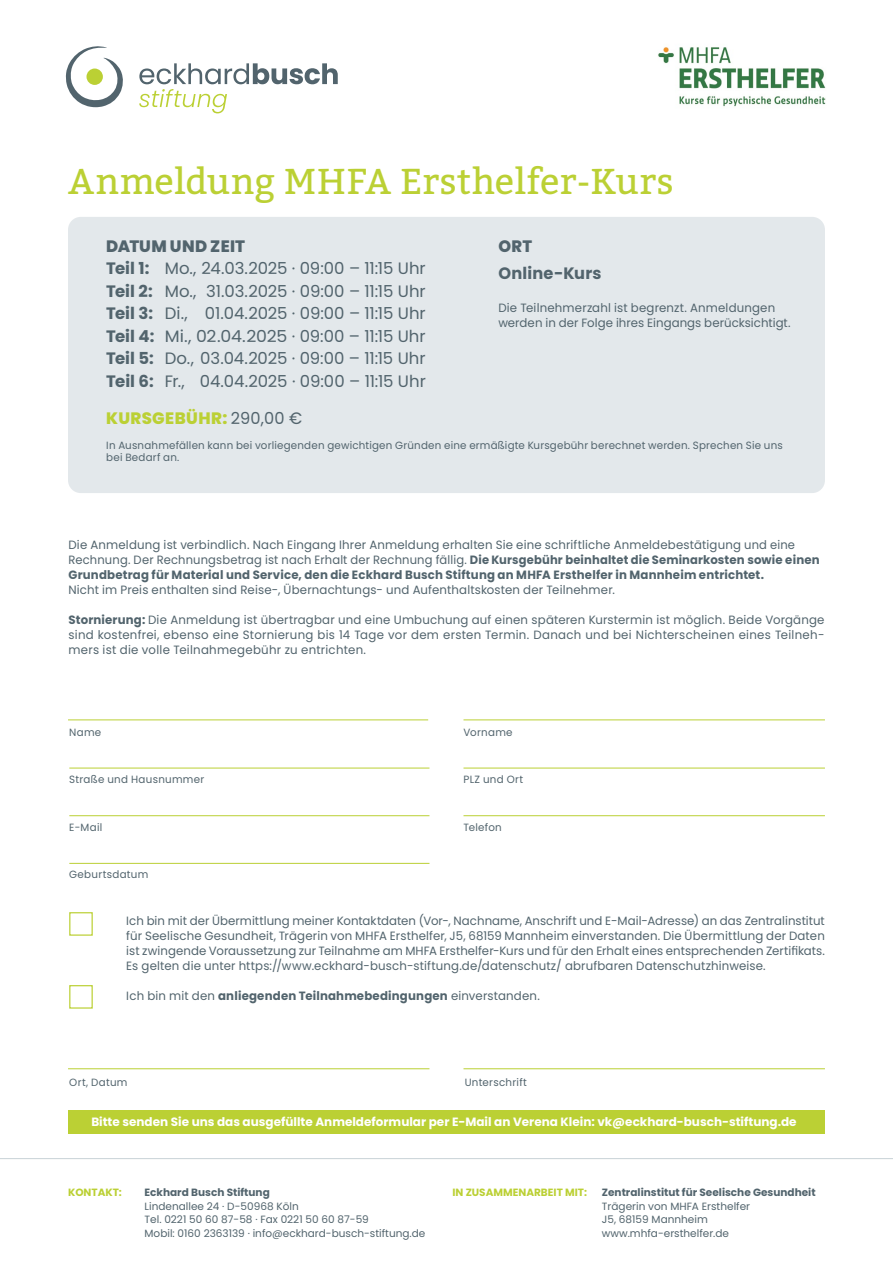
<style>
.page{position:relative;width:893px;height:1263px;background:#fff}
.page>*{position:absolute;margin:0;border:0;box-sizing:border-box;transform-origin:0 0}
.t1{font:36px "Bitter";letter-spacing:.005em;color:#bbd034}
.t2{font:16.5px/22.5px "Poppins";letter-spacing:-.01em;color:#52646d}
.t3{font:800 16.5px "Poppins";letter-spacing:.03em;color:#bbd034}
.t4{font:700 16.5px "Poppins";letter-spacing:.01em;color:#52646d}
.t5{font:800 16.5px "Poppins";color:#52646d}
.t6{font:12px/15px "Poppins";letter-spacing:.015em;color:#52646d}
.t7{font:700 12px "Poppins";color:#fff}
.t8{font:700 12px "Poppins";letter-spacing:.015em;color:#52646d}
.t9{font:10.5px/13.5px "Poppins";letter-spacing:.015em;color:#52646d}
.t10{font:700 10.5px "Poppins";color:#52646d}
.t11{font:700 10.5px "Poppins";color:#bbd034}
.t12{font:10.5px "Poppins";letter-spacing:.035em;color:#52646d}
.s1{font-weight:800}
.s2{font-weight:700}
.s3{font-weight:400;color:#52646d}
.s4{font-weight:400}
</style>
<div class="page">
<div style="left:68px;top:217px;width:757px;height:276px;background:#e3e8eb;border-radius:13px"></div>
<hr style="left:68px;top:719px;width:360px;height:1px;background:#bbd034">
<hr style="left:69px;top:768px;width:360px;height:1px;background:#bbd034">
<hr style="left:69px;top:815px;width:360px;height:1px;background:#bbd034">
<hr style="left:69px;top:863px;width:360px;height:1px;background:#bbd034">
<hr style="left:463px;top:719px;width:362px;height:1px;background:#bbd034">
<hr style="left:463px;top:768px;width:362px;height:1px;background:#bbd034">
<hr style="left:463px;top:815px;width:362px;height:1px;background:#bbd034">
<div style="left:69px;top:912px;width:24px;height:24px;border:1px solid #bbd034"></div>
<div style="left:69px;top:985px;width:24px;height:24px;border:1px solid #bbd034"></div>
<hr style="left:68px;top:1068px;width:361px;height:1px;background:#bbd034">
<hr style="left:463px;top:1068px;width:362px;height:1px;background:#bbd034">
<img style="left:658px;top:47px;width:168px;height:60px">
<svg style="left:139px;top:63px;width:199px;height:50px"></svg>
<svg style="left:66px;top:46px;width:57px;height:61px"></svg>
<hr style="left:0;top:1158px;width:893px;height:1px;background:#c8d2d7">
<div style="left:68px;top:1110px;width:756px;height:23px;background:#bbd034"></div>
<h1 class="t1" style="left:68px;top:158px;width:607px">Anmeldung MHFA Ersthelfer-Kurs</h1>
<h2 class="t5" style="left:498px;top:237px;width:35px">ORT</h2>
<h2 class="t4" style="left:498px;top:264px;width:105px">Online-Kurs</h2>
<p class="t6" style="left:498px;top:300px;width:294px">Die Teilnehmerzahl ist begrenzt. Anmeldungen werden in der Folge ihres Eingangs berücksichtigt.</p>
<p class="t2" style="left:106px;top:235px;width:321px"><span class="s1">DATUM UND ZEIT<br></span><span class="s2">Teil 1:</span> Mo., 24.03.2025 · 09:00 – 11:15 Uhr <span class="s2">Teil 2:</span> Mo., 31.03.2025 · 09:00 – 11:15 Uhr <span class="s2">Teil 3:</span> Di., 01.04.2025 · 09:00 – 11:15 Uhr <span class="s2">Teil 4:</span> Mi., 02.04.2025 · 09:00 – 11:15 Uhr <span class="s2">Teil 5:</span> Do., 03.04.2025 · 09:00 – 11:15 Uhr <span class="s2">Teil 6:</span> Fr., 04.04.2025 · 09:00 – 11:15 Uhr</p>
<h2 class="t3" style="left:106px;top:409px;width:198px">KURSGEBÜHR: <span class="s3">290,00 €</span></h2>
<p class="t9" style="left:106px;top:439px;width:678px;line-height:12px">In Ausnahmefällen kann bei vorliegenden gewichtigen Gründen eine ermäßigte Kursgebühr berechnet werden. Sprechen Sie uns bei Bedarf an.</p>
<p class="t6" style="left:68px;top:538px;width:753px">Die Anmeldung ist verbindlich. Nach Eingang Ihrer Anmeldung erhalten Sie eine schriftliche Anmeldebestätigung und eine<br>Rechnung. Der Rechnungsbetrag ist nach Erhalt der Rechnung fällig. <span class="s2">Die Kursgebühr beinhaltet die Seminarkosten sowie einen<br>Grundbetrag für Material und Service, den die Eckhard Busch Stiftung an MHFA Ersthelfer in Mannheim entrichtet.</span></p>
<p class="t6" style="left:68px;top:583px;width:548px">Nicht im Preis enthalten sind Reise-, Übernachtungs- und Aufenthaltskosten der Teilnehmer.</p>
<p class="t6" style="left:68px;top:613px;width:758px;text-align:justify"><span class="s2">Stornierung:</span> Die Anmeldung ist übertragbar und eine Umbuchung auf einen späteren Kurstermin ist möglich. Beide Vorgänge sind kostenfrei, ebenso eine Stornierung bis 14 Tage vor dem ersten Termin. Danach und bei Nichterscheinen eines Teilneh&shy;mers ist die volle Teilnahmegebühr zu entrichten.</p>
<p class="t9" style="left:69px;top:725px;width:34px">Name</p>
<p class="t9" style="left:69px;top:772px;width:137px">Straße und Hausnummer</p>
<p class="t9" style="left:69px;top:820px;width:35px">E-Mail</p>
<p class="t9" style="left:69px;top:868px;width:81px">Geburtsdatum</p>
<p class="t9" style="left:463px;top:725px;width:51px">Vorname</p>
<p class="t12" style="left:463px;top:773px;width:61px">PLZ und Ort</p>
<p class="t9" style="left:463px;top:820px;width:40px">Telefon</p>
<p class="t6" style="left:126px;top:913px;width:700px;text-align:justify">Ich bin mit der Übermittlung meiner Kontaktdaten (Vor-, Nachname, Anschrift und E-Mail-Adresse) an das Zentralinstitut für Seelische Gesundheit, Trägerin von MHFA Ersthelfer, J5, 68159 Mannheim einverstanden. Die Übermittlung der Daten ist zwingende Voraussetzung zur Teilnahme am MHFA Ersthelfer-Kurs und für den Erhalt eines entsprechenden Zertifikats.<br>Es gelten die unter https://www.eckhard-busch-stiftung.de/datenschutz/ abrufbaren Datenschutzhinweise.</p>
<p class="t8" style="left:126px;top:988px;width:415px"><span class="s4">Ich bin mit den</span> anliegenden Teilnahmebedingungen <span class="s4">einverstanden.</span></p>
<p class="t9" style="left:69px;top:1075px;width:60px">Ort, Datum</p>
<p class="t9" style="left:465px;top:1075px;width:64px">Unterschrift</p>
<p class="t7" style="left:91px;top:1115px;width:707px">Bitte senden Sie uns das ausgefüllte Anmeldeformular per E-Mail an Verena Klein: vk@eckhard-busch-stiftung.de</p>
<p class="t10" style="left:145px;top:1186px;width:127px">Eckhard Busch Stiftung</p>
<p class="t9" style="left:145px;top:1199px;width:282px">Lindenallee 24 · D-50968 Köln<br>Tel. 0221 50 60 87-58 · Fax 0221 50 60 87-59<br>Mobil: 0160 2363139 · info@eckhard-busch-stiftung.de</p>
<p class="t11" style="left:68px;top:1186px;width:55px">KONTAKT:</p>
<p class="t11" style="left:452px;top:1186px;width:136px">IN ZUSAMMENARBEIT MIT:</p>
<p class="t10" style="left:602px;top:1186px;width:215px">Zentralinstitut für Seelische Gesundheit</p>
<p class="t9" style="left:602px;top:1199px;width:150px">Trägerin von MHFA Ersthelfer<br>J5, 68159 Mannheim www.mhfa-ersthelfer.de</p>
</div>
